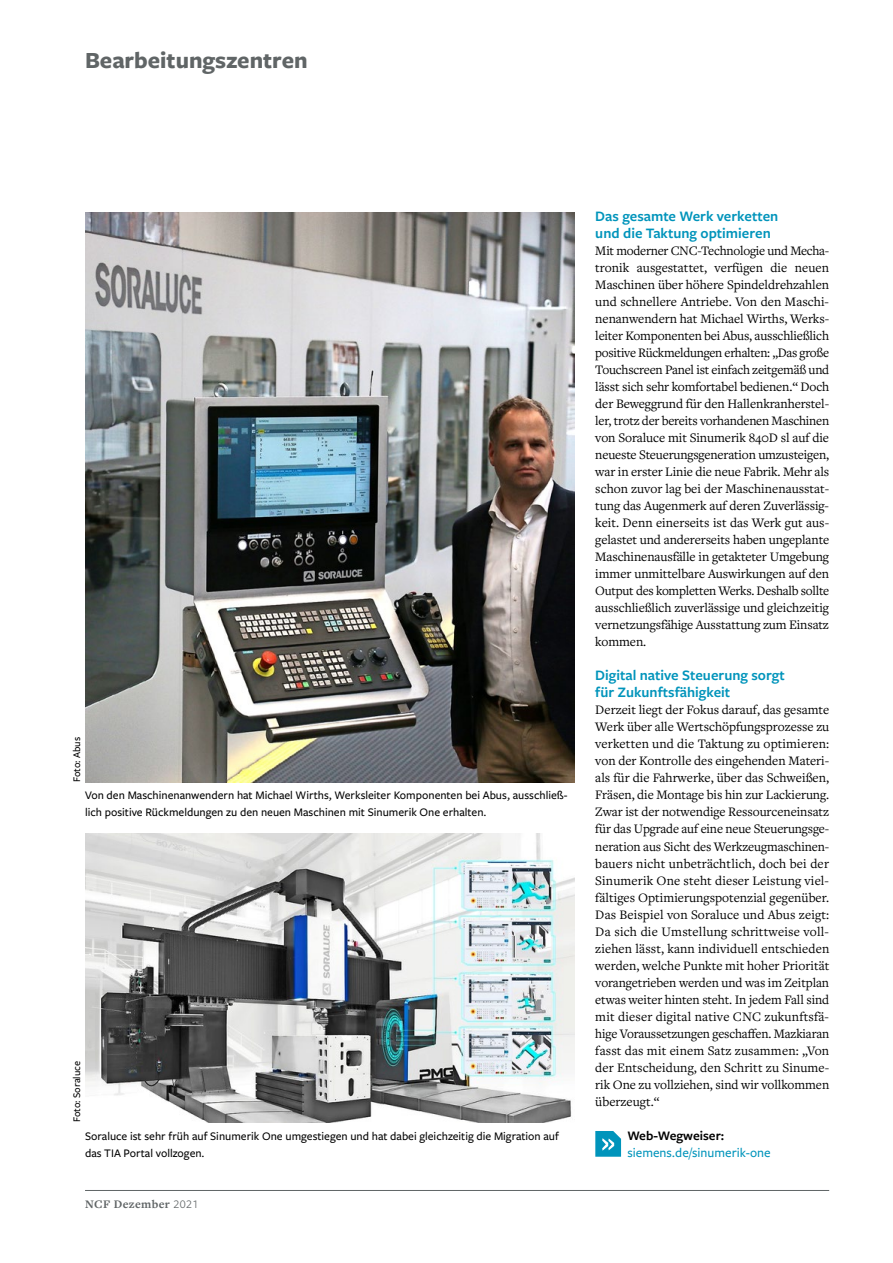
<style>
.page{position:relative;width:893px;height:1263px;background:#fff}
.page>*{position:absolute;margin:0;border:0;box-sizing:border-box;transform-origin:0 0}
.t1{font:700 24px "Freight Sans Pro";color:#606566}
.t2{font:600 15px/17px "Freight Sans Pro";color:#0094bb}
.t3{font:13.5px/17px "Freight Text Pro";letter-spacing:-.005em;color:#000;text-align:justify}
.t4{font:500 13.5px "Freight Sans Pro";color:#0094bb}
.t5{font:600 13.5px "Freight Sans Pro";color:#000}
.t6{font:500 12px/17px "Freight Sans Pro";color:#000}
.t7{font:700 12px "Freight Text Pro";letter-spacing:.03em;color:#606566}
.t8{font:500 10.5px "Freight Sans Pro";color:#000}
.s1{font-family:"Freight Sans Pro";font-weight:400}
</style>
<div class="page">
<hr style="left:85px;top:1190px;width:744px;height:1px;background:#606566">
<img style="left:85px;top:212px;width:489px;height:570px">
<svg style="left:595px;top:1131px;width:26px;height:26px"></svg>
<img style="left:85px;top:833px;width:489px;height:290px">
<h1 class="t1" style="left:85px;top:44px;width:224px">Bearbeitungszentren</h1>
<p class="t8" style="left:70px;top:782px;width:47px;rotate:-90deg">Foto: Abus</p>
<p class="t6" style="left:85px;top:787px;width:484px">Von den Maschinenanwendern hat Michael Wirths, Werksleiter Komponenten bei Abus, ausschließ&shy;lich positive Rückmeldungen zu den neuen Maschinen mit Sinumerik One erhalten.</p>
<p class="t8" style="left:70px;top:1122px;width:63px;rotate:-90deg">Foto: Soraluce</p>
<p class="t6" style="left:85px;top:1127px;width:475px">Soraluce ist sehr früh auf Sinumerik One umgestiegen und hat dabei gleichzeitig die Migration auf das TIA Portal vollzogen.</p>
<p class="t7" style="left:85px;top:1196px;width:115px">NCF Dezember <span class="s1">2021</span></p>
<p class="t2" style="left:595px;top:207px;width:184px">Das gesamte Werk verketten und die Taktung optimieren</p>
<p class="t3" style="left:595px;top:242px;width:236px">Mit moderner CNC-Technologie und Mecha&shy;tronik ausgestattet, verfügen die neuen Maschinen über höhere Spindeldrehzahlen und schnellere Antriebe. Von den Maschi&shy;nenanwendern hat Michael Wirths, Werks&shy;leiter Komponenten bei Abus, ausschließlich positive Rückmeldungen erhalten: „Das große Touchscreen Panel ist einfach zeitgemäß und lässt sich sehr komfortabel bedienen.“ Doch der Beweggrund für den Hallenkranherstel&shy;ler, trotz der bereits vorhandenen Maschinen von Soraluce mit Sinumerik 840D sl auf die neueste Steuerungsgeneration umzusteigen, war in erster Linie die neue Fabrik. Mehr als schon zuvor lag bei der Maschinenausstat&shy;tung das Augenmerk auf deren Zuverlässig&shy;keit. Denn einerseits ist das Werk gut aus&shy;gelastet und andererseits haben ungeplante Maschinenausfälle in getakteter Umgebung immer unmittelbare Auswirkungen auf den Output des kompletten Werks. Deshalb sollte ausschließlich zuverlässige und gleichzeitig vernetzungsfähige Ausstattung zum Einsatz kommen.</p>
<p class="t2" style="left:595px;top:666px;width:191px">Digital native Steuerung sorgt für Zukunftsfähigkeit</p>
<p class="t3" style="left:595px;top:701px;width:236px">Derzeit liegt der Fokus darauf, das gesamte Werk über alle Wertschöpfungsprozesse zu verketten und die Taktung zu optimieren: von der Kontrolle des eingehenden Materi&shy;als für die Fahrwerke, über das Schweißen, Fräsen, die Montage bis hin zur Lackierung.<br>Zwar ist der notwendige Ressourceneinsatz für das Upgrade auf eine neue Steuerungsge&shy;neration aus Sicht des Werkzeugmaschinen&shy;bauers nicht unbeträchtlich, doch bei der Sinumerik One steht dieser Leistung viel&shy;fältiges Optimierungspotenzial gegenüber.<br>Das Beispiel von Soraluce und Abus zeigt:<br>Da sich die Umstellung schrittweise voll&shy;ziehen lässt, kann individuell entschieden werden, welche Punkte mit hoher Priorität vorangetrieben werden und was im Zeitplan etwas weiter hinten steht. In jedem Fall sind mit dieser digital native CNC zukunftsfä&shy;hige Voraussetzungen geschaffen. Mazkiaran fasst das mit einem Satz zusammen: „Von der Entscheidung, den Schritt zu Sinume&shy;rik One zu vollziehen, sind wir vollkommen überzeugt.“</p>
<p class="t5" style="left:627px;top:1126px;width:98px">Web-Wegweiser:</p>
<p class="t4" style="left:627px;top:1143px;width:145px">siemens.de/sinumerik-one</p>
</div>
